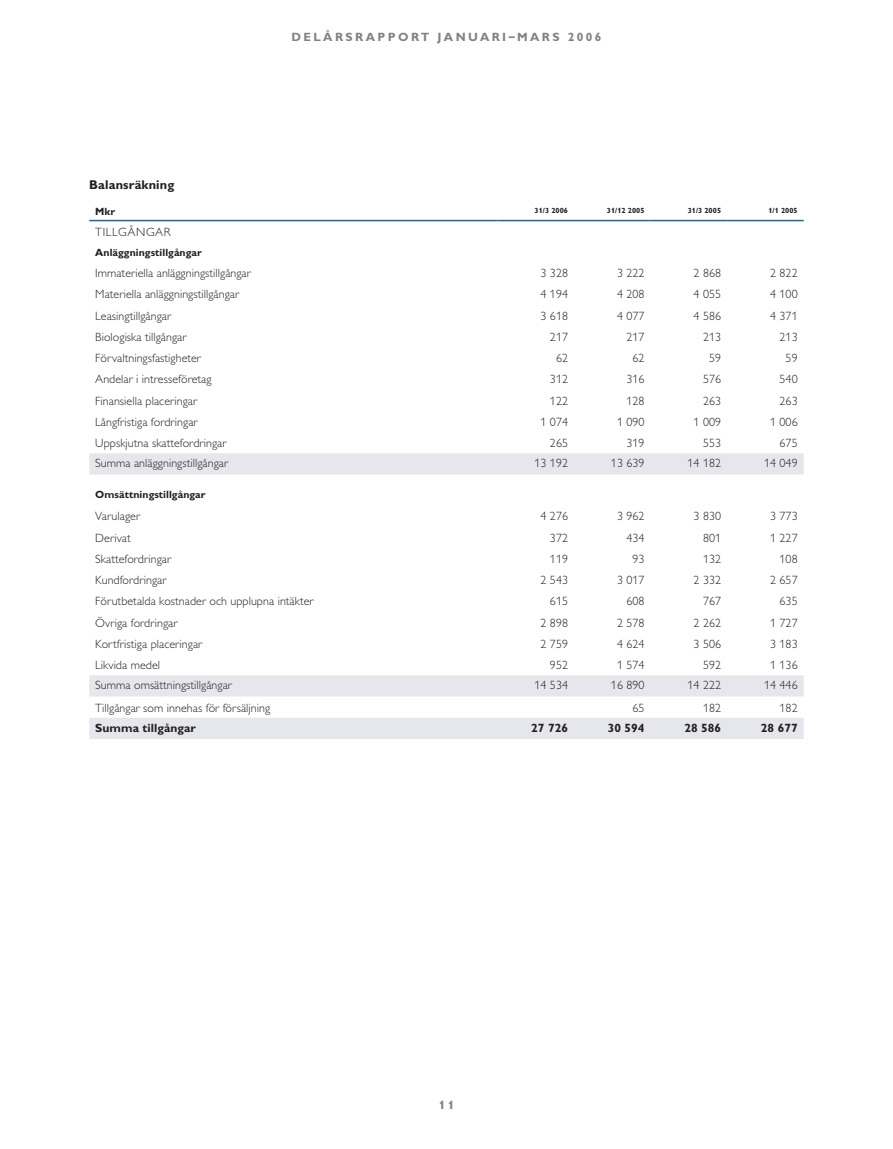
<style>
.page{position:relative;width:893px;height:1149px;background:#fff}
.page>*{position:absolute;margin:0;border:0;box-sizing:border-box;transform-origin:0 0}
.t1{font:700 12.75px "Gill Alt One";letter-spacing:.01em;color:#231f20}
.t2{font:300 12px "Gill Alt One";letter-spacing:.005em;color:#231f20}
.t3{font:700 12px "Gill Alt One";letter-spacing:.005em;color:#231f20}
.t4{font:700 12px "Gill Alt One";letter-spacing:.2em;color:#808285}
.t5{font:300 12px "Gill Alt One";letter-spacing:.05em;color:#231f20}
.t6{font:700 10.5px "Gill Alt One";letter-spacing:.005em;color:#231f20}
.t7{font:700 7.5px "Gill Alt One";letter-spacing:.005em;color:#231f20}
</style>
<div class="page">
<svg style="left:89px;top:453px;width:715px;height:285px"></svg>
<hr style="left:89px;top:220px;width:332px;height:1px;background:#32627f">
<hr style="left:497px;top:220px;width:77px;height:1px;background:#32627f">
<hr style="left:574px;top:220px;width:77px;height:1px;background:#32627f">
<hr style="left:651px;top:220px;width:76px;height:1px;background:#32627f">
<hr style="left:727px;top:220px;width:77px;height:1px;background:#32627f">
<hr style="left:421px;top:220px;width:76px;height:1px;background:#32627f">
<p class="t4" style="left:291px;top:30px;width:311px">DELÅRSRAPPORT JANUARI–MARS 2006</p>
<p class="t1" style="left:89px;top:177px;width:87px">Balansräkning</p>
<p class="t6" style="left:95px;top:205px;width:21px">Mkr</p>
<p class="t7" style="left:535px;top:206px;width:35px">31/3 2006</p>
<p class="t7" style="left:607px;top:206px;width:39px">31/12 2005</p>
<p class="t7" style="left:688px;top:206px;width:35px">31/3 2005</p>
<p class="t7" style="left:768px;top:206px;width:31px">1/1 2005</p>
<p class="t5" style="left:95px;top:225px;width:77px">TILLGÅNGAR</p>
<p class="t6" style="left:95px;top:246px;width:108px">Anläggningstillgångar</p>
<p class="t2" style="left:95px;top:266px;width:157px">Immateriella anläggningstillgångar</p>
<p class="t2" style="left:540px;top:266px;width:29px">3 328</p>
<p class="t2" style="left:617px;top:266px;width:29px">3 222</p>
<p class="t2" style="left:694px;top:266px;width:29px">2 868</p>
<p class="t2" style="left:770px;top:266px;width:29px">2 822</p>
<p class="t2" style="left:95px;top:287px;width:145px">Materiella anläggningstillgångar</p>
<p class="t2" style="left:540px;top:287px;width:29px">4 194</p>
<p class="t2" style="left:617px;top:287px;width:29px">4 208</p>
<p class="t2" style="left:694px;top:287px;width:29px">4 055</p>
<p class="t2" style="left:770px;top:287px;width:29px">4 100</p>
<p class="t2" style="left:95px;top:309px;width:77px">Leasingtillgångar</p>
<p class="t2" style="left:540px;top:309px;width:29px">3 618</p>
<p class="t2" style="left:617px;top:309px;width:29px">4 077</p>
<p class="t2" style="left:694px;top:309px;width:29px">4 586</p>
<p class="t2" style="left:770px;top:309px;width:29px">4 371</p>
<p class="t2" style="left:95px;top:330px;width:93px">Biologiska tillgångar</p>
<p class="t2" style="left:550px;top:330px;width:20px">217</p>
<p class="t2" style="left:626px;top:330px;width:20px">217</p>
<p class="t2" style="left:703px;top:330px;width:20px">213</p>
<p class="t2" style="left:779px;top:330px;width:20px">213</p>
<p class="t2" style="left:95px;top:351px;width:107px">Förvaltningsfastigheter</p>
<p class="t2" style="left:556px;top:351px;width:14px">62</p>
<p class="t2" style="left:632px;top:351px;width:14px">62</p>
<p class="t2" style="left:709px;top:351px;width:14px">59</p>
<p class="t2" style="left:786px;top:351px;width:14px">59</p>
<p class="t2" style="left:95px;top:372px;width:118px">Andelar i intresseföretag</p>
<p class="t2" style="left:550px;top:372px;width:20px">312</p>
<p class="t2" style="left:626px;top:372px;width:20px">316</p>
<p class="t2" style="left:703px;top:372px;width:20px">576</p>
<p class="t2" style="left:779px;top:372px;width:20px">540</p>
<p class="t2" style="left:95px;top:394px;width:103px">Finansiella placeringar</p>
<p class="t2" style="left:550px;top:394px;width:20px">122</p>
<p class="t2" style="left:626px;top:394px;width:20px">128</p>
<p class="t2" style="left:703px;top:394px;width:20px">263</p>
<p class="t2" style="left:779px;top:394px;width:20px">263</p>
<p class="t2" style="left:95px;top:415px;width:104px">Långfristiga fordringar</p>
<p class="t2" style="left:540px;top:415px;width:29px">1 074</p>
<p class="t2" style="left:617px;top:415px;width:29px">1 090</p>
<p class="t2" style="left:694px;top:415px;width:29px">1 009</p>
<p class="t2" style="left:770px;top:415px;width:29px">1 006</p>
<p class="t2" style="left:95px;top:436px;width:133px">Uppskjutna skattefordringar</p>
<p class="t2" style="left:550px;top:436px;width:20px">265</p>
<p class="t2" style="left:626px;top:436px;width:20px">319</p>
<p class="t2" style="left:703px;top:436px;width:20px">553</p>
<p class="t2" style="left:779px;top:436px;width:20px">675</p>
<p class="t2" style="left:95px;top:456px;width:134px">Summa anläggningstillgångar</p>
<p class="t2" style="left:534px;top:456px;width:35px">13 192</p>
<p class="t2" style="left:611px;top:456px;width:35px">13 639</p>
<p class="t2" style="left:687px;top:456px;width:35px">14 182</p>
<p class="t2" style="left:764px;top:456px;width:35px">14 049</p>
<p class="t6" style="left:95px;top:488px;width:112px">Omsättningstillgångar</p>
<p class="t2" style="left:95px;top:509px;width:46px">Varulager</p>
<p class="t2" style="left:540px;top:509px;width:29px">4 276</p>
<p class="t2" style="left:617px;top:509px;width:29px">3 962</p>
<p class="t2" style="left:694px;top:509px;width:29px">3 830</p>
<p class="t2" style="left:770px;top:509px;width:29px">3 773</p>
<p class="t2" style="left:95px;top:530px;width:37px">Derivat</p>
<p class="t2" style="left:550px;top:530px;width:20px">372</p>
<p class="t2" style="left:626px;top:530px;width:20px">434</p>
<p class="t2" style="left:703px;top:530px;width:20px">801</p>
<p class="t2" style="left:770px;top:530px;width:29px">1 227</p>
<p class="t2" style="left:95px;top:552px;width:77px">Skattefordringar</p>
<p class="t2" style="left:550px;top:552px;width:20px">119</p>
<p class="t2" style="left:632px;top:552px;width:14px">93</p>
<p class="t2" style="left:703px;top:552px;width:20px">132</p>
<p class="t2" style="left:779px;top:552px;width:20px">108</p>
<p class="t2" style="left:95px;top:573px;width:73px">Kundfordringar</p>
<p class="t2" style="left:540px;top:573px;width:29px">2 543</p>
<p class="t2" style="left:617px;top:573px;width:29px">3 017</p>
<p class="t2" style="left:694px;top:573px;width:29px">2 332</p>
<p class="t2" style="left:770px;top:573px;width:29px">2 657</p>
<p class="t2" style="left:95px;top:594px;width:220px">Förutbetalda kostnader och upplupna intäkter</p>
<p class="t2" style="left:550px;top:594px;width:20px">615</p>
<p class="t2" style="left:626px;top:594px;width:20px">608</p>
<p class="t2" style="left:703px;top:594px;width:20px">767</p>
<p class="t2" style="left:779px;top:594px;width:20px">635</p>
<p class="t2" style="left:95px;top:615px;width:84px">Övriga fordringar</p>
<p class="t2" style="left:540px;top:615px;width:29px">2 898</p>
<p class="t2" style="left:617px;top:615px;width:29px">2 578</p>
<p class="t2" style="left:694px;top:615px;width:29px">2 262</p>
<p class="t2" style="left:770px;top:615px;width:29px">1 727</p>
<p class="t2" style="left:95px;top:637px;width:108px">Kortfristiga placeringar</p>
<p class="t2" style="left:540px;top:637px;width:29px">2 759</p>
<p class="t2" style="left:617px;top:637px;width:29px">4 624</p>
<p class="t2" style="left:694px;top:637px;width:29px">3 506</p>
<p class="t2" style="left:770px;top:637px;width:29px">3 183</p>
<p class="t2" style="left:95px;top:658px;width:66px">Likvida medel</p>
<p class="t2" style="left:550px;top:658px;width:20px">952</p>
<p class="t2" style="left:617px;top:658px;width:29px">1 574</p>
<p class="t2" style="left:703px;top:658px;width:20px">592</p>
<p class="t2" style="left:770px;top:658px;width:29px">1 136</p>
<p class="t2" style="left:95px;top:678px;width:138px">Summa omsättningstillgångar</p>
<p class="t2" style="left:534px;top:678px;width:35px">14 534</p>
<p class="t2" style="left:611px;top:678px;width:35px">16 890</p>
<p class="t2" style="left:687px;top:678px;width:35px">14 222</p>
<p class="t2" style="left:764px;top:678px;width:35px">14 446</p>
<p class="t2" style="left:95px;top:700px;width:176px">Tillgångar som innehas för försäljning</p>
<p class="t2" style="left:632px;top:700px;width:14px">65</p>
<p class="t2" style="left:703px;top:700px;width:20px">182</p>
<p class="t2" style="left:779px;top:700px;width:20px">182</p>
<p class="t3" style="left:95px;top:720px;width:102px">Summa tillgångar</p>
<p class="t3" style="left:531px;top:720px;width:38px">27 726</p>
<p class="t3" style="left:608px;top:720px;width:38px">30 594</p>
<p class="t3" style="left:684px;top:720px;width:38px">28 586</p>
<p class="t3" style="left:761px;top:720px;width:38px">28 677</p>
<p class="t4" style="left:439px;top:1097px;width:17px">11</p>
</div>
